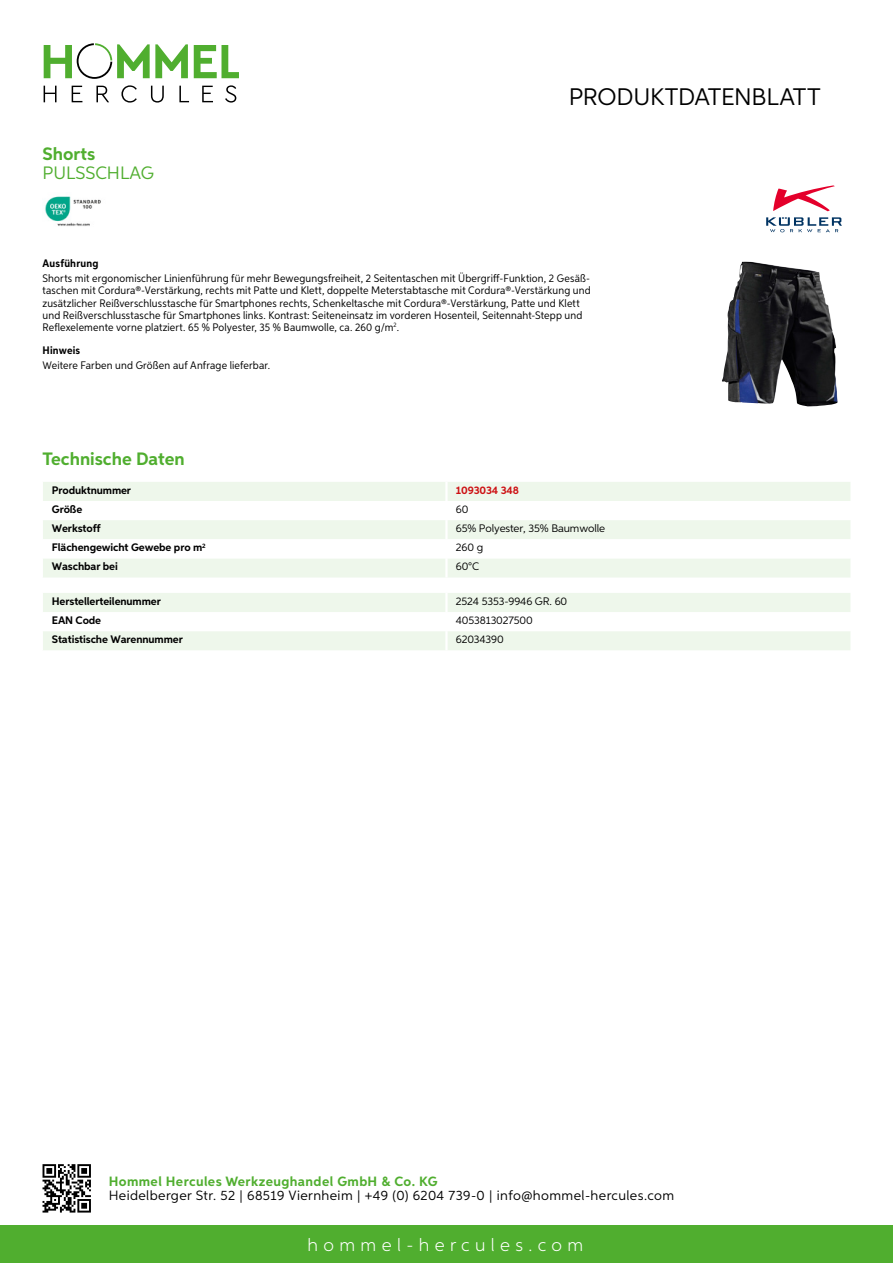
<style>
.page{position:relative;width:893px;height:1263px;background:#fff}
.page>*{position:absolute;margin:0;border:0;box-sizing:border-box;transform-origin:0 0}
.t1{font:24px "Aspira";letter-spacing:-.01em;color:#000}
.t2{font:700 18px "Aspira";color:#50ae2f}
.t3{font:300 18px "Aspira";letter-spacing:.3em;color:#fff}
.t4{font:18px "Aspira";color:#50ae2f}
.t5{font:13.5px "Aspira";letter-spacing:.03em;color:#000}
.t6{font:700 13.5px "Aspira";letter-spacing:.03em;color:#50ae2f}
.t7{font:10.95px/12px "Aspira Nar";letter-spacing:.015em;color:#000}
.t8{font:700 10.95px "Aspira";letter-spacing:-.01em;color:#000}
.t9{font:10.95px "Aspira";letter-spacing:-.01em;color:#000}
.t10{font:700 10.95px "Aspira Nar";letter-spacing:.02em;color:#000}
.t11{font:700 10.95px "Aspira";letter-spacing:-.01em;color:#cd1013}
</style>
<div class="page">
<div style="left:0;top:1226px;width:893px;height:37px;background:#50ae2f"></div>
<svg style="left:43px;top:1164px;width:48px;height:48px"></svg>
<svg style="left:194px;top:45px;width:45px;height:33px"></svg>
<svg style="left:44px;top:43px;width:144px;height:36px"></svg>
<svg style="left:44px;top:86px;width:13px;height:16px"></svg>
<svg style="left:72px;top:86px;width:10px;height:16px"></svg>
<svg style="left:96px;top:86px;width:13px;height:16px"></svg>
<svg style="left:121px;top:85px;width:16px;height:18px"></svg>
<svg style="left:151px;top:86px;width:13px;height:17px"></svg>
<svg style="left:179px;top:86px;width:10px;height:16px"></svg>
<svg style="left:202px;top:86px;width:11px;height:16px"></svg>
<svg style="left:225px;top:85px;width:11px;height:18px"></svg>
<div style="left:43px;top:482px;width:807px;height:95px;background:#eef7eb"></div>
<svg style="left:43px;top:501px;width:807px;height:57px"></svg>
<hr style="left:445px;top:482px;width:3px;height:19px;background:#fff">
<hr style="left:445px;top:501px;width:3px;height:19px;background:#fff">
<hr style="left:445px;top:520px;width:3px;height:19px;background:#fff">
<hr style="left:445px;top:539px;width:3px;height:19px;background:#fff">
<hr style="left:445px;top:558px;width:3px;height:19px;background:#fff">
<svg style="left:43px;top:593px;width:807px;height:57px"></svg>
<hr style="left:445px;top:631px;width:3px;height:19px;background:#fff">
<img style="left:45px;top:196px;width:56px;height:30px">
<img style="left:722px;top:262px;width:116px;height:144px">
<svg style="left:773px;top:185px;width:62px;height:26px"></svg>
<svg style="left:766px;top:217px;width:76px;height:15px"></svg>
<h2 class="t2" style="left:43px;top:142px;width:54px">Shorts</h2>
<h2 class="t4" style="left:43px;top:162px;width:113px">PULSSCHLAG</h2>
<h1 class="t1" style="left:569px;top:82px;width:253px">Produktdatenblatt</h1>
<p class="t10" style="left:43px;top:257px;width:58px">Ausführung</p>
<p class="t7" style="left:43px;top:273px;width:550px">Shorts mit ergonomischer Linienführung für mehr Bewegungsfreiheit, 2 Seitentaschen mit Übergriff-Funktion, 2 Gesäß&shy;taschen mit Cordura®-Verstärkung, rechts mit Patte und Klett, doppelte Meterstabtasche mit Cordura®-Verstärkung und zusätzlicher Reißverschlusstasche für Smartphones rechts, Schenkeltasche mit Cordura®-Verstärkung, Patte und Klett und Reißverschlusstasche für Smartphones links. Kontrast: Seiteneinsatz im vorderen Hosenteil, Seitennaht-Stepp und Reflexelemente vorne platziert. 65 % Polyester, 35 % Baumwolle, ca. 260 g/m<sup>2</sup>.</p>
<p class="t10" style="left:43px;top:343px;width:39px">Hinweis</p>
<p class="t7" style="left:43px;top:359px;width:229px">Weitere Farben und Größen auf Anfrage lieferbar.</p>
<h2 class="t2" style="left:43px;top:448px;width:144px">Technische Daten</h2>
<p class="t8" style="left:52px;top:483px;width:81px">Produktnummer</p>
<p class="t11" style="left:456px;top:483px;width:65px">1093034 348</p>
<p class="t8" style="left:52px;top:502px;width:32px">Größe</p>
<p class="t9" style="left:456px;top:502px;width:14px">60</p>
<p class="t8" style="left:52px;top:521px;width:50px">Werkstoff</p>
<p class="t9" style="left:456px;top:522px;width:151px">65% Polyester, 35% Baumwolle</p>
<p class="t8" style="left:52px;top:541px;width:155px">Flächengewicht Gewebe pro m<sup>2</sup></p>
<p class="t9" style="left:456px;top:541px;width:29px">260 g</p>
<p class="t8" style="left:52px;top:560px;width:68px">Waschbar bei</p>
<p class="t9" style="left:456px;top:560px;width:25px">60°C</p>
<p class="t8" style="left:52px;top:594px;width:111px">Herstellerteilenummer</p>
<p class="t9" style="left:456px;top:594px;width:113px">2524 5353-9946 GR. 60</p>
<p class="t8" style="left:52px;top:613px;width:51px">EAN Code</p>
<p class="t9" style="left:456px;top:613px;width:78px">4053813027500</p>
<p class="t8" style="left:52px;top:633px;width:132px">Statistische Warennummer</p>
<p class="t9" style="left:456px;top:633px;width:49px">62034390</p>
<p class="t6" style="left:109px;top:1172px;width:330px">Hommel Hercules Werkzeughandel GmbH &amp; Co. KG</p>
<p class="t5" style="left:109px;top:1187px;width:567px">Heidelberger Str. 52 | 68519 Viernheim | +49 (0) 6204 739-0 | info@hommel-hercules.com</p>
<h2 class="t3" style="left:307px;top:1234px;width:277px">hommel-hercules.com</h2>
</div>
